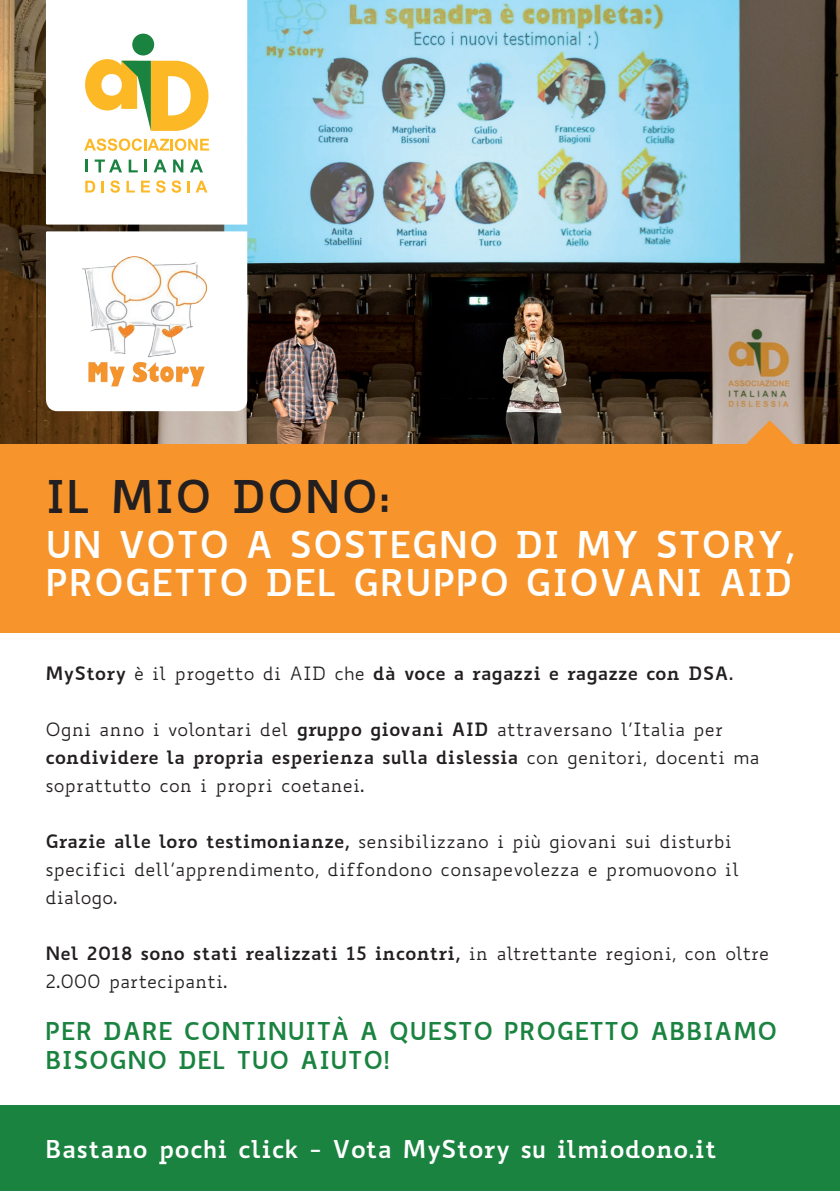
<style>
.page{position:relative;width:840px;height:1191px;background:#fff}
.page>*{position:absolute;margin:0;border:0;box-sizing:border-box;transform-origin:0 0}
.t1{font:700 44px "Biancoenero";color:#231f20}
.t2{font:700 36px/38px "Biancoenero";color:#fff}
.t3{font:700 24px/28.8px "Biancoenero";color:#1a8340}
.t4{font:700 24px "Biancoenero";color:#fff}
.t5{font:18px/28px "Biancoenero";color:#231f20}
.t6{font:700 18px "Biancoenero";color:#231f20}
.s1{font-weight:400}
.s2{font-weight:700}
</style>
<div class="page">
<img style="left:0;top:0;width:839px;height:444px">
<div style="left:0;top:444px;width:839px;height:189px;background:#f7952c"></div>
<svg style="left:744px;top:420px;width:50px;height:24px"></svg>
<svg style="left:46px;top:0;width:201px;height:225px"></svg>
<svg style="left:85px;top:59px;width:123px;height:72px"></svg>
<div style="left:132px;top:34px;width:22px;height:21px;background:#1a8340;border-radius:50%"></div>
<svg style="left:84px;top:139px;width:125px;height:12px"></svg>
<svg style="left:85px;top:159px;width:3px;height:13px"></svg>
<svg style="left:95px;top:159px;width:27px;height:13px"></svg>
<svg style="left:129px;top:160px;width:9px;height:12px"></svg>
<svg style="left:145px;top:159px;width:2px;height:13px"></svg>
<svg style="left:153px;top:159px;width:13px;height:13px"></svg>
<svg style="left:173px;top:159px;width:10px;height:13px"></svg>
<svg style="left:190px;top:159px;width:13px;height:13px"></svg>
<svg style="left:85px;top:181px;width:10px;height:11px"></svg>
<svg style="left:102px;top:181px;width:2px;height:11px"></svg>
<svg style="left:110px;top:180px;width:10px;height:13px"></svg>
<svg style="left:126px;top:181px;width:9px;height:11px"></svg>
<svg style="left:141px;top:181px;width:9px;height:11px"></svg>
<svg style="left:156px;top:180px;width:9px;height:13px"></svg>
<svg style="left:171px;top:180px;width:10px;height:13px"></svg>
<svg style="left:187px;top:181px;width:20px;height:11px"></svg>
<svg style="left:46px;top:231px;width:201px;height:180px"></svg>
<img style="left:70px;top:248px;width:153px;height:148px">
<div style="left:0;top:1106px;width:839px;height:85px;background:#1a8340"></div>
<h1 class="t1" style="left:45px;top:458px;width:347px">IL MIO DONO:</h1>
<h2 class="t2" style="left:45px;top:521px;width:751px">UN VOTO A SOSTEGNO DI MY STORY,<br>PROGETTO DEL GRUPPO GIOVANI AID</h2>
<p class="t6" style="left:45px;top:657px;width:689px">MyStory <span class="s1">è il progetto di AID che</span> dà voce a ragazzi e ragazze con DSA.</p>
<p class="t5" style="left:45px;top:715px;width:715px">Ogni anno i volontari del <span class="s2">gruppo giovani AID</span> attraversano l’Italia per <span class="s2">condividere la propria esperienza sulla dislessia</span> con genitori, docenti ma soprattutto con i propri coetanei.</p>
<p class="t5" style="left:45px;top:827px;width:695px"><span class="s2">Grazie alle loro testimonianze,</span> sensibilizzano i più giovani sui disturbi specifici dell’apprendimento, diffondono consapevolezza e promuovono il dialogo.</p>
<p class="t5" style="left:45px;top:939px;width:725px"><span class="s2">Nel 2018 sono stati realizzati 15 incontri,</span> in altrettante regioni, con oltre<br>2.000 partecipanti.</p>
<h3 class="t3" style="left:45px;top:1014px;width:733px">PER DARE CONTINUITÀ A QUESTO PROGETTO ABBIAMO<br>BISOGNO DEL TUO AIUTO!</h3>
<h3 class="t4" style="left:45px;top:1127px;width:672px">Bastano pochi click - Vota MyStory su ilmiodono.it</h3>
</div>
